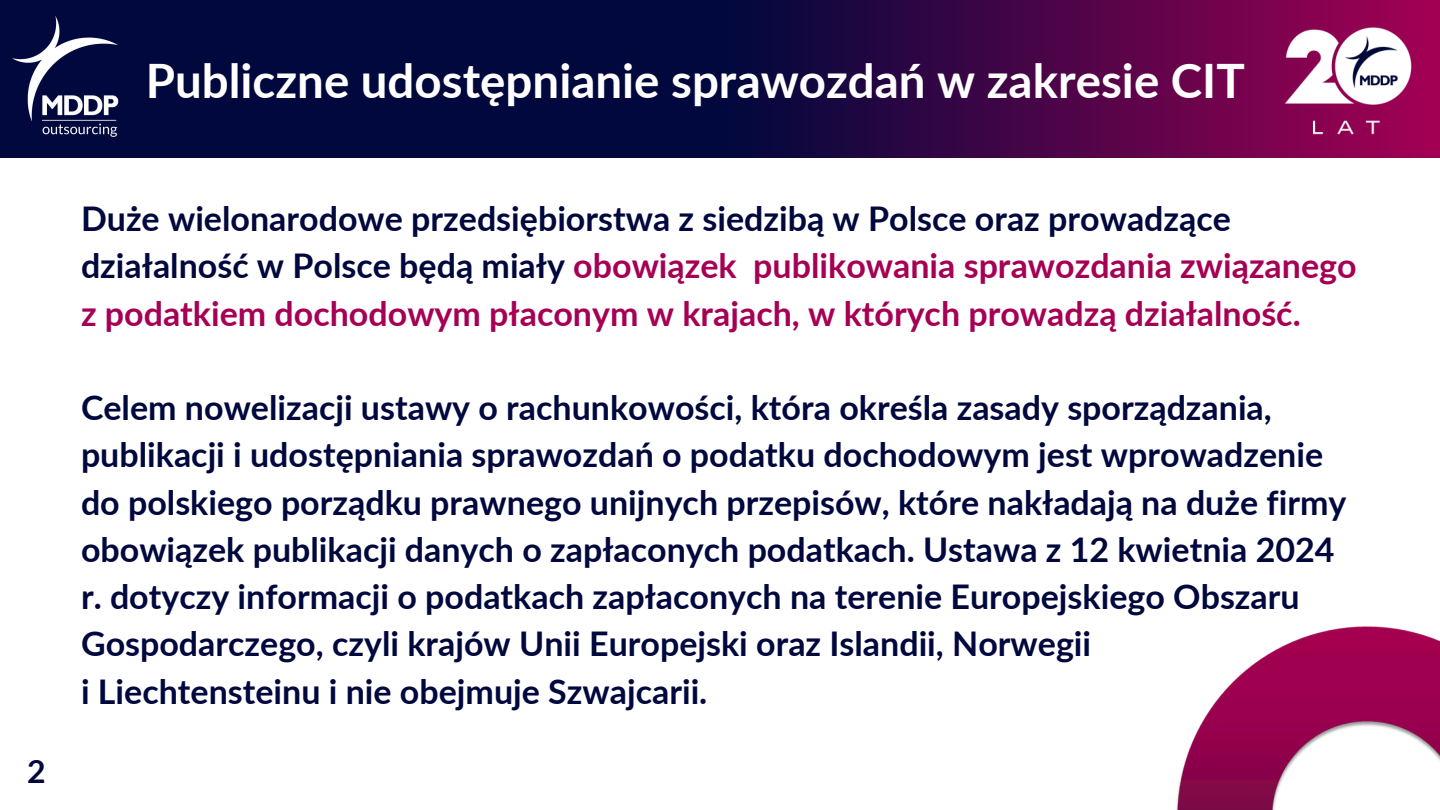
<style>
.page{position:relative;width:1440px;height:810px;background:#fff}
.page>*{position:absolute;margin:0;border:0;box-sizing:border-box;transform-origin:0 0}
.t1{font:700 47.5px "Lato";color:#fff}
.t2{font:700 34px/47.2px "Lato";color:#00083d}
.t3{font:700 34px/47.2px "Lato";color:#a60054}
.t4{font:700 32px "Lato";color:#00083d}
.s1{color:#00083d}
</style>
<div class="page">
<svg style="left:0;top:0;width:1440px;height:158px;background:#230641"></svg>
<img style="left:1279px;top:23px;width:136px;height:116px">
<img style="left:1176px;top:626px;width:264px;height:184px">
<img style="left:12px;top:17px;width:114px;height:128px">
<p class="t1" style="left:146px;top:51px;width:1101px">Publiczne udostępnianie sprawozdań w zakresie CIT</p>
<p class="t4" style="left:27px;top:751px;width:20px">2</p>
<h1 class="t3" style="left:81px;top:194px;width:1277px"><span class="s1">Duże wielonarodowe przedsiębiorstwa z siedzibą w Polsce oraz prowadzące działalność w Polsce będą miały</span> obowiązek publikowania sprawozdania związanego z podatkiem dochodowym płaconym w krajach, w których prowadzą działalność.</h1>
<p class="t2" style="left:81px;top:383px;width:1267px">Celem nowelizacji ustawy o rachunkowości, która określa zasady sporządzania, publikacji i udostępniania sprawozdań o podatku dochodowym jest wprowadzenie do polskiego porządku prawnego unijnych przepisów, które nakładają na duże firmy obowiązek publikacji danych o zapłaconych podatkach. Ustawa z 12 kwietnia 2024 r. dotyczy informacji o podatkach zapłaconych na terenie Europejskiego Obszaru Gospodarczego, czyli krajów Unii Europejski oraz Islandii, Norwegii</p>
<p class="t2" style="left:81px;top:667px;width:628px">i Liechtensteinu i nie obejmuje Szwajcarii.</p>
</div>
